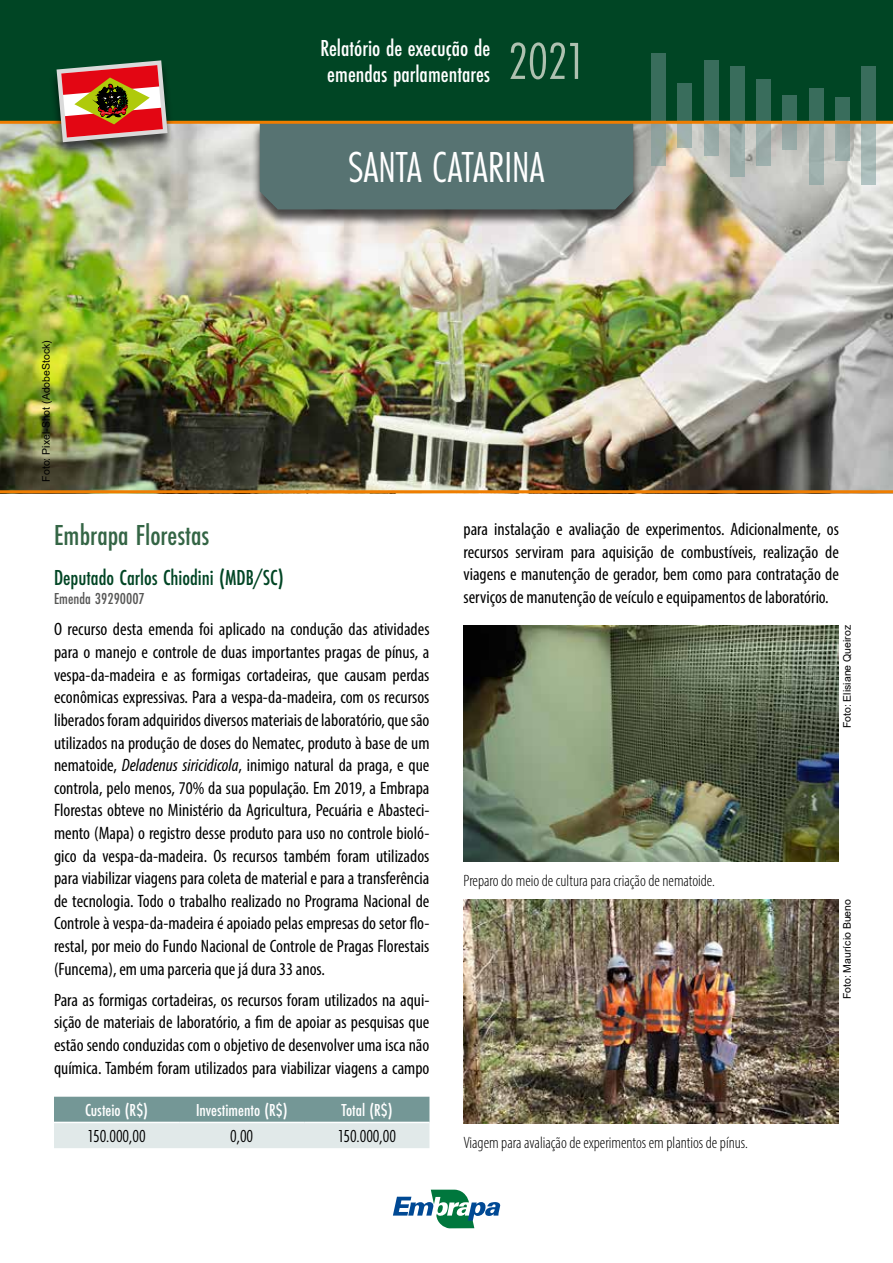
<style>
.page{position:relative;width:893px;height:1263px;background:#fff}
.page>*{position:absolute;margin:0;border:0;box-sizing:border-box;transform-origin:0 0}
.t1{font:54px "Futura PT Cond";color:#aec1b0}
.t2{font:45px "Futura PT Cond";color:#fff}
.t3{font:500 30px "Futura PT Cond";color:#346545}
.t4{font:500 24px/25.5px "Futura PT Cond";color:#fff}
.t5{font:500 22.5px "Futura PT Cond";color:#004524}
.t6{font:condensed 18px/22.6px "Myriad Pro";color:#000;text-align:justify}
.t7{font:500 18px "Futura PT Cond";color:#fff}
.t8{font:18px "Futura PT Cond";color:#000}
.t9{font:300 condensed 16.5px "Myriad Pro";color:#000}
.t10{font:500 16.5px "Futura PT Cond";color:#575756}
.t11{font:10.5px "Arial";color:#000}
.s1{font-style:italic}
</style>
<div class="page">
<img style="left:0;top:124px;width:893px;height:366px">
<div style="left:0;top:0;width:893px;height:121px;background:#004524"></div>
<div style="left:251px;top:123px;width:390px;height:103px;background:#000;opacity:.7"></div>
<div style="left:260px;top:124px;width:373px;height:85px;background:#577372"></div>
<svg style="left:54px;top:1097px;width:375px;height:51px;background:#abc0c0"></svg>
<hr style="left:54px;top:1122px;width:125px;height:1px;background:#fff">
<hr style="left:179px;top:1122px;width:125px;height:1px;background:#fff">
<hr style="left:304px;top:1122px;width:125px;height:1px;background:#fff">
<svg style="left:393px;top:1190px;width:107px;height:38px"></svg>
<div style="left:651px;top:53px;width:15px;height:71px;background:#396d5c"></div>
<div style="left:704px;top:60px;width:14px;height:64px;background:#396d5c"></div>
<div style="left:756px;top:79px;width:15px;height:45px;background:#396d5c"></div>
<div style="left:809px;top:89px;width:14px;height:35px;background:#396d5c"></div>
<div style="left:677px;top:83px;width:15px;height:41px;background:#396d5c"></div>
<div style="left:730px;top:66px;width:15px;height:58px;background:#396d5c"></div>
<div style="left:783px;top:95px;width:14px;height:29px;background:#396d5c"></div>
<div style="left:861px;top:66px;width:15px;height:58px;background:#396d5c"></div>
<div style="left:835px;top:97px;width:15px;height:27px;background:#396d5c"></div>
<div style="left:861px;top:121px;width:15px;height:63px;background:#a8bab7"></div>
<div style="left:809px;top:121px;width:14px;height:64px;background:#9caeab"></div>
<div style="left:756px;top:121px;width:15px;height:44px;background:#9cacaa"></div>
<div style="left:704px;top:121px;width:14px;height:35px;background:#9aaca9"></div>
<div style="left:835px;top:121px;width:15px;height:40px;background:#96a8a5"></div>
<div style="left:783px;top:121px;width:14px;height:29px;background:#96a7a4"></div>
<svg style="left:730px;top:124px;width:15px;height:52px"></svg>
<svg style="left:651px;top:124px;width:15px;height:41px"></svg>
<svg style="left:677px;top:124px;width:15px;height:24px"></svg>
<hr style="left:0;top:490px;width:893px;height:3px;background:#ef7d00">
<hr style="left:0;top:121px;width:893px;height:3px;background:#ef7d00">
<div style="left:49px;top:61px;width:126px;height:98px;background:#000;opacity:.7"></div>
<svg style="left:57px;top:60px;width:111px;height:82px;background:#b05f4b"></svg>
<img style="left:463px;top:625px;width:376px;height:236px">
<img style="left:463px;top:899px;width:376px;height:224px">
<h3 class="t4" style="left:320px;top:35px;width:171px">Relatório de execução de emendas parlamentares</h3>
<h1 class="t1" style="left:508px;top:30px;width:79px">2021</h1>
<p class="t11" style="left:39px;top:481px;width:143px;rotate:-90deg">Foto: Pixel-Shot (AdobeStock)</p>
<h2 class="t2" style="left:349px;top:141px;width:197px">SANTA CATARINA</h2>
<h3 class="t3" style="left:54px;top:517px;width:157px">Embrapa Florestas</h3>
<p class="t5" style="left:54px;top:564px;width:231px">Deputado Carlos Chiodini (MDB/SC)</p>
<p class="t10" style="left:54px;top:589px;width:92px">Emenda 39290007</p>
<p class="t6" style="left:54px;top:618px;width:377px">O recurso desta emenda foi aplicado na condução das atividades para o manejo e controle de duas importantes pragas de pínus, a vespa-da-madeira e as formigas cortadeiras, que causam perdas econômicas expressivas. Para a vespa-da-madeira, com os recursos liberados foram adquiridos diversos materiais de laboratório, que são utilizados na produção de doses do Nematec, produto à base de um nematoide, <span class="s1">Deladenus siricidicola</span>, inimigo natural da praga, e que controla, pelo menos, 70% da sua população. Em 2019, a Embrapa Florestas obteve no Ministério da Agricultura, Pecuária e Abasteci&shy;mento (Mapa) o registro desse produto para uso no controle bioló&shy;gico da vespa-da-madeira. Os recursos também foram utilizados para viabilizar viagens para coleta de material e para a transferência de tecnologia. Todo o trabalho realizado no Programa Nacional de Controle à vespa-da-madeira é apoiado pelas empresas do setor flo&shy;restal, por meio do Fundo Nacional de Controle de Pragas Florestais (Funcema), em uma parceria que já dura 33 anos.</p>
<p class="t6" style="left:54px;top:988px;width:377px">Para as formigas cortadeiras, os recursos foram utilizados na aqui&shy;sição de materiais de laboratório, a fim de apoiar as pesquisas que estão sendo conduzidas com o objetivo de desenvolver uma isca não química. Também foram utilizados para viabilizar viagens a campo</p>
<p class="t7" style="left:85px;top:1100px;width:64px">Custeio (R$)</p>
<p class="t7" style="left:196px;top:1100px;width:93px">Investimento (R$)</p>
<p class="t7" style="left:341px;top:1100px;width:53px">Total (R$)</p>
<p class="t8" style="left:88px;top:1126px;width:60px">150.000,00</p>
<p class="t8" style="left:230px;top:1126px;width:24px">0,00</p>
<p class="t8" style="left:338px;top:1126px;width:60px">150.000,00</p>
<p class="t6" style="left:463px;top:518px;width:377px">para instalação e avaliação de experimentos. Adicionalmente, os recursos serviram para aquisição de combustíveis, realização de viagens e manutenção de gerador, bem como para contratação de serviços de manutenção de veículo e equipamentos de laboratório.</p>
<p class="t9" style="left:463px;top:871px;width:253px">Preparo do meio de cultura para criação de nematoide.</p>
<p class="t9" style="left:463px;top:1133px;width:286px">Viagem para avaliação de experimentos em plantios de pínus.</p>
<p class="t11" style="left:840px;top:728px;width:105px;rotate:-90deg">Foto: Elisiane Queiroz</p>
<p class="t11" style="left:840px;top:999px;width:102px;rotate:-90deg">Foto: Maurício Bueno</p>
</div>
